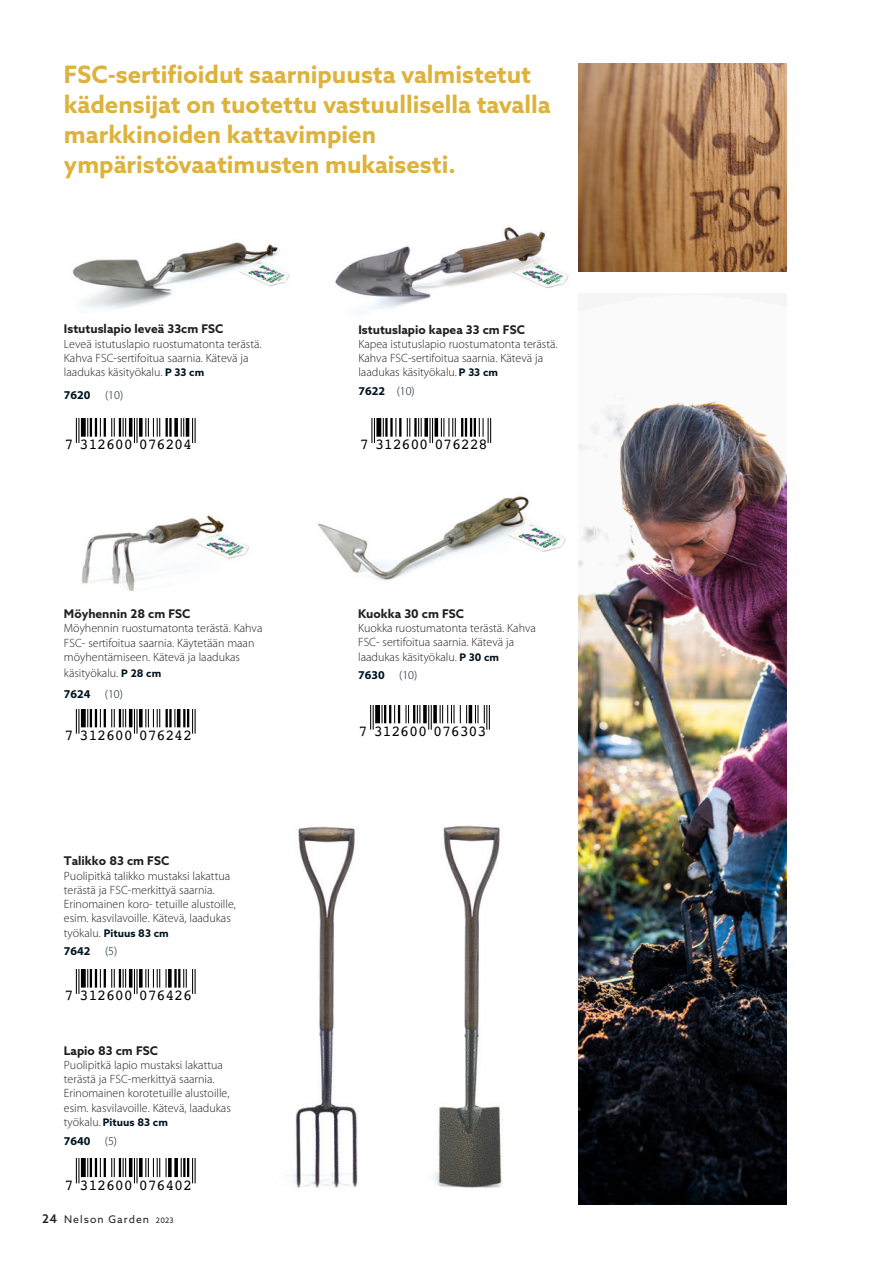
<style>
.page{position:relative;width:893px;height:1263px;background:#fff}
.page>*{position:absolute;margin:0;border:0;box-sizing:border-box;transform-origin:0 0}
.t1{font:700 24px/30px "Azo Sans";color:#ddb23d}
.t2{font:15.15px "Courier";letter-spacing:-.015em;color:#000}
.t3{font:300 12px/14.2px "Myriad Pro";color:#231f20}
.t4{font:700 12px "Azo Sans";color:#231f20}
.t5{font:700 12px "Myriad Pro";color:#001421}
.t6{font:700 10.5px "Azo Sans";color:#001421}
.t7{font:10.5px "Azo Sans";letter-spacing:.1em;color:#231f20}
.s1{font-family:"Azo Sans";font-weight:700;font-size:10.5px;color:#001421}
.s2{font-weight:300}
.s3{font-family:"Myriad Pro";font-weight:300;font-size:12px;color:#231f20}
.s4{font-weight:500;font-size:12px}
.s5{font-size:7.5px}
</style>
<div class="page">
<img style="left:433px;top:825px;width:69px;height:363px">
<img style="left:292px;top:826px;width:66px;height:362px">
<img style="left:72px;top:242px;width:218px;height:67px">
<img style="left:335px;top:203px;width:244px;height:110px">
<img style="left:82px;top:515px;width:167px;height:76px">
<svg style="left:76px;top:418px;width:3px;height:25px"></svg>
<div style="left:81px;top:418px;width:5px;height:19px;background:#000"></div>
<svg style="left:87px;top:418px;width:39px;height:19px"></svg>
<hr style="left:129px;top:418px;width:3px;height:19px;background:#000">
<svg style="left:134px;top:418px;width:1px;height:25px"></svg>
<hr style="left:136px;top:418px;width:2px;height:25px;background:#000">
<svg style="left:139px;top:418px;width:4px;height:19px"></svg>
<svg style="left:145px;top:418px;width:15px;height:19px"></svg>
<svg style="left:166px;top:418px;width:2px;height:19px"></svg>
<hr style="left:169px;top:418px;width:3px;height:19px;background:#000">
<svg style="left:174px;top:418px;width:4px;height:19px"></svg>
<svg style="left:181px;top:418px;width:3px;height:19px"></svg>
<hr style="left:186px;top:418px;width:3px;height:19px;background:#000">
<svg style="left:192px;top:418px;width:4px;height:25px"></svg>
<svg style="left:371px;top:418px;width:4px;height:25px"></svg>
<div style="left:376px;top:418px;width:5px;height:19px;background:#000"></div>
<svg style="left:383px;top:418px;width:1px;height:19px"></svg>
<hr style="left:385px;top:418px;width:3px;height:19px;background:#000">
<hr style="left:390px;top:418px;width:3px;height:19px;background:#000">
<svg style="left:395px;top:418px;width:6px;height:19px"></svg>
<svg style="left:407px;top:418px;width:3px;height:19px"></svg>
<hr style="left:414px;top:418px;width:3px;height:19px;background:#000">
<svg style="left:418px;top:418px;width:4px;height:19px"></svg>
<svg style="left:424px;top:418px;width:4px;height:19px"></svg>
<hr style="left:429px;top:418px;width:2px;height:25px;background:#000">
<svg style="left:432px;top:418px;width:1px;height:25px"></svg>
<hr style="left:435px;top:418px;width:3px;height:19px;background:#000">
<svg style="left:441px;top:418px;width:50px;height:25px"></svg>
<svg style="left:76px;top:709px;width:3px;height:25px"></svg>
<div style="left:81px;top:709px;width:5px;height:18px;background:#000"></div>
<svg style="left:87px;top:709px;width:39px;height:18px"></svg>
<hr style="left:129px;top:709px;width:3px;height:18px;background:#000">
<svg style="left:134px;top:709px;width:1px;height:25px"></svg>
<hr style="left:136px;top:709px;width:2px;height:25px;background:#000">
<svg style="left:139px;top:709px;width:4px;height:18px"></svg>
<svg style="left:145px;top:709px;width:15px;height:18px"></svg>
<svg style="left:166px;top:709px;width:2px;height:18px"></svg>
<hr style="left:169px;top:709px;width:3px;height:18px;background:#000">
<svg style="left:174px;top:709px;width:1px;height:18px"></svg>
<hr style="left:177px;top:709px;width:3px;height:18px;background:#000">
<svg style="left:183px;top:709px;width:13px;height:25px"></svg>
<img style="left:318px;top:496px;width:248px;height:85px">
<svg style="left:370px;top:705px;width:4px;height:25px"></svg>
<div style="left:375px;top:705px;width:5px;height:18px;background:#000"></div>
<svg style="left:381px;top:705px;width:39px;height:18px"></svg>
<svg style="left:423px;top:705px;width:4px;height:18px"></svg>
<svg style="left:428px;top:705px;width:4px;height:25px"></svg>
<svg style="left:433px;top:705px;width:4px;height:18px"></svg>
<svg style="left:440px;top:705px;width:14px;height:18px"></svg>
<svg style="left:460px;top:705px;width:7px;height:18px"></svg>
<hr style="left:469px;top:705px;width:3px;height:18px;background:#000">
<svg style="left:475px;top:705px;width:3px;height:18px"></svg>
<svg style="left:484px;top:705px;width:6px;height:25px"></svg>
<svg style="left:76px;top:1159px;width:3px;height:24px"></svg>
<div style="left:81px;top:1159px;width:5px;height:18px;background:#000"></div>
<svg style="left:87px;top:1159px;width:39px;height:18px"></svg>
<hr style="left:129px;top:1159px;width:3px;height:18px;background:#000">
<svg style="left:134px;top:1159px;width:1px;height:24px"></svg>
<hr style="left:136px;top:1159px;width:2px;height:24px;background:#000">
<svg style="left:139px;top:1159px;width:4px;height:18px"></svg>
<svg style="left:145px;top:1159px;width:15px;height:18px"></svg>
<svg style="left:166px;top:1159px;width:1px;height:18px"></svg>
<svg style="left:168px;top:1159px;width:4px;height:18px"></svg>
<svg style="left:174px;top:1159px;width:4px;height:18px"></svg>
<svg style="left:181px;top:1159px;width:15px;height:24px"></svg>
<svg style="left:76px;top:969px;width:3px;height:25px"></svg>
<div style="left:81px;top:969px;width:5px;height:18px;background:#000"></div>
<svg style="left:87px;top:969px;width:39px;height:18px"></svg>
<hr style="left:129px;top:969px;width:3px;height:18px;background:#000">
<svg style="left:134px;top:969px;width:1px;height:25px"></svg>
<hr style="left:136px;top:969px;width:2px;height:25px;background:#000">
<svg style="left:139px;top:969px;width:4px;height:18px"></svg>
<svg style="left:145px;top:969px;width:15px;height:18px"></svg>
<svg style="left:166px;top:969px;width:1px;height:18px"></svg>
<svg style="left:168px;top:969px;width:4px;height:18px"></svg>
<hr style="left:174px;top:969px;width:3px;height:18px;background:#000">
<svg style="left:178px;top:969px;width:18px;height:25px"></svg>
<img style="left:579px;top:64px;width:208px;height:208px">
<img style="left:578px;top:294px;width:209px;height:910px">
<p class="t1" style="left:64px;top:59px;width:488px">FSC-sertifioidut saarnipuusta valmistetut kädensijat on tuotettu vastuullisella tavalla markkinoiden kattavimpien</p>
<p class="t1" style="left:64px;top:149px;width:393px">ympäristövaatimusten mukaisesti.</p>
<p class="t4" style="left:64px;top:321px;width:161px">Istutuslapio leveä 33cm FSC</p>
<p class="t3" style="left:64px;top:336px;width:199px">Leveä istutuslapio ruostumatonta terästä.<br>Kahva FSC-sertifoitua saarnia. Kätevä ja</p>
<p class="t3" style="left:64px;top:365px;width:142px">laadukas käsityökalu. <span class="s1">P 33 cm</span></p>
<p class="t5" style="left:64px;top:387px;width:61px">7620 <span class="s2">(10)</span></p>
<p class="t4" style="left:358px;top:321px;width:168px">Istutuslapio kapea 33 cm FSC</p>
<p class="t3" style="left:358px;top:337px;width:201px">Kapea istutuslapio ruostumatonta terästä.<br>Kahva FSC-sertifoitua saarnia. Kätevä ja laadukas käsityökalu. <span class="s1">P 33 cm</span></p>
<p class="t5" style="left:358px;top:383px;width:58px">7622 <span class="s2">(10)</span></p>
<p class="t2" style="left:64px;top:433px;width:129px">7 312600 076204</p>
<p class="t2" style="left:360px;top:433px;width:129px">7 312600 076228</p>
<p class="t4" style="left:64px;top:606px;width:128px">Möyhennin 28 cm FSC</p>
<p class="t3" style="left:64px;top:621px;width:200px">Möyhennin ruostumatonta terästä. Kahva<br>FSC- sertifoitua saarnia. Käytetään maan möyhentämiseen. Kätevä ja laadukas</p>
<p class="t3" style="left:64px;top:665px;width:99px">käsityökalu. <span class="s1">P 28 cm</span></p>
<p class="t5" style="left:64px;top:686px;width:61px">7624 <span class="s2">(10)</span></p>
<p class="t2" style="left:64px;top:723px;width:129px">7 312600 076242</p>
<p class="t4" style="left:64px;top:853px;width:107px">Talikko 83 cm FSC</p>
<p class="t3" style="left:64px;top:868px;width:174px">Puolipitkä talikko mustaksi lakattua terästä ja FSC-merkittyä saarnia.<br>Erinomainen koro- tetuille alustoille, esim. kasvilavoille. Kätevä, laadukas</p>
<p class="t6" style="left:64px;top:926px;width:106px"><span class="s3">työkalu.</span> Pituus 83 cm</p>
<p class="t5" style="left:64px;top:943px;width:55px">7642 <span class="s2">(5)</span></p>
<p class="t2" style="left:64px;top:984px;width:129px">7 312600 076426</p>
<p class="t4" style="left:64px;top:1042px;width:95px">Lapio 83 cm FSC</p>
<p class="t3" style="left:64px;top:1057px;width:168px">Puolipitkä lapio mustaksi lakattua terästä ja FSC-merkittyä saarnia.<br>Erinomainen korotetuille alustoille, esim. kasvilavoille. Kätevä, laadukas</p>
<p class="t6" style="left:64px;top:1115px;width:105px"><span class="s3">työkalu.</span> Pituus 83 cm</p>
<p class="t5" style="left:64px;top:1133px;width:55px">7640 <span class="s2">(5)</span></p>
<p class="t2" style="left:64px;top:1173px;width:129px">7 312600 076402</p>
<p class="t7" style="left:42px;top:1212px;width:133px"><span class="s4">24</span> Nelson Garden <span class="s5">2023</span></p>
<p class="t4" style="left:358px;top:605px;width:107px">Kuokka 30 cm FSC</p>
<p class="t3" style="left:358px;top:620px;width:179px">Kuokka ruostumatonta terästä. Kahva<br>FSC- sertifoitua saarnia. Kätevä ja laadukas käsityökalu. <span class="s1">P 30 cm</span></p>
<p class="t5" style="left:358px;top:667px;width:61px">7630 <span class="s2">(10)</span></p>
<p class="t2" style="left:359px;top:719px;width:129px">7 312600 076303</p>
</div>
